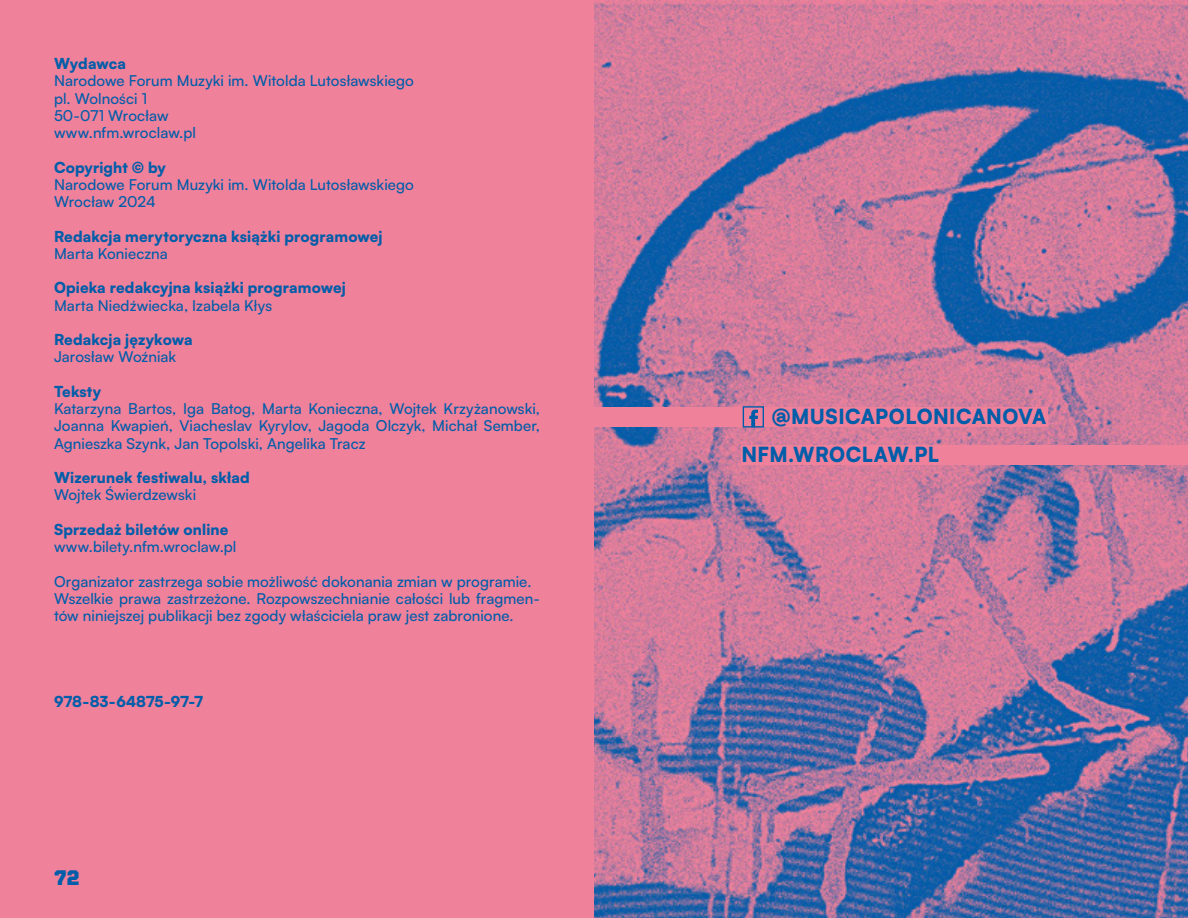
<style>
.page{position:relative;width:1188px;height:918px;background:#ef819b}
.page>*{position:absolute;margin:0;border:0;box-sizing:border-box;transform-origin:0 0}
.t1{font:700 21px "Nippo";color:#005da9}
.t2{font:900 20.7px/37.8px "Satoshi";letter-spacing:.02em;color:#005da9}
.t3{font:500 15px/17.2px "Satoshi";letter-spacing:.005em;color:#005da9}
.t4{font:900 15px "Satoshi";letter-spacing:.01em;color:#005da9}
</style>
<div class="page">
<img style="left:594px;top:0;width:594px;height:918px">
<div style="left:594px;top:407px;width:454px;height:20px;background:#ef819b"></div>
<div style="left:741px;top:445px;width:447px;height:20px;background:#ef819b"></div>
<svg style="left:749px;top:410px;width:9px;height:16px"></svg>
<div style="left:743px;top:406px;width:21px;height:22px;border:1px solid #005da9"></div>
<p class="t4" style="left:54px;top:52px;width:73px">Wydawca</p>
<p class="t3" style="left:54px;top:72px;width:361px">Narodowe Forum Muzyki im. Witolda Lutosławskiego pl. Wolności 1<br>50-071 Wrocław<br>www.nfm.wroclaw.pl</p>
<p class="t4" style="left:54px;top:156px;width:114px">Copyright © by</p>
<p class="t3" style="left:54px;top:175px;width:361px">Narodowe Forum Muzyki im. Witolda Lutosławskiego<br>Wrocław 2024</p>
<p class="t4" style="left:54px;top:225px;width:330px">Redakcja merytoryczna książki programowej</p>
<p class="t3" style="left:54px;top:244px;width:115px">Marta Konieczna</p>
<p class="t4" style="left:54px;top:276px;width:293px">Opieka redakcyjna książki programowej</p>
<p class="t3" style="left:54px;top:296px;width:220px">Marta Niedźwiecka, Izabela Kłys</p>
<p class="t4" style="left:54px;top:328px;width:140px">Redakcja językowa</p>
<p class="t3" style="left:54px;top:348px;width:124px">Jarosław Woźniak</p>
<p class="t4" style="left:54px;top:380px;width:49px">Teksty</p>
<p class="t3" style="left:54px;top:399px;width:488px;text-align:justify">Katarzyna Bartos, Iga Batog, Marta Konieczna, Wojtek Krzyżanowski, Joanna Kwapień, Viacheslav Kyrylov, Jagoda Olczyk, Michał Sember, Agnieszka Szynk, Jan Topolski, Angelika Tracz</p>
<p class="t4" style="left:54px;top:466px;width:197px">Wizerunek festiwalu, skład</p>
<p class="t3" style="left:54px;top:486px;width:144px">Wojtek Świerdzewski</p>
<p class="t4" style="left:54px;top:518px;width:176px">Sprzedaż biletów online</p>
<p class="t3" style="left:54px;top:537px;width:184px">www.bilety.nfm.wroclaw.pl</p>
<p class="t3" style="left:54px;top:572px;width:487px">Organizator zastrzega sobie możliwość dokonania zmian w programie.<br>Wszelkie prawa zastrzeżone. Rozpowszechnianie całości lub fragmen&shy;tów niniejszej publikacji bez zgody właściciela praw jest zabronione.</p>
<p class="t4" style="left:54px;top:690px;width:150px">978-83-64875-97-7</p>
<h1 class="t1" style="left:54px;top:864px;width:27px">72</h1>
<h2 class="t2" style="left:741px;top:396px;width:306px;text-indent:30px">@MUSICAPOLONICANOVA<br>NFM.WROCLAW.PL</h2>
</div>
